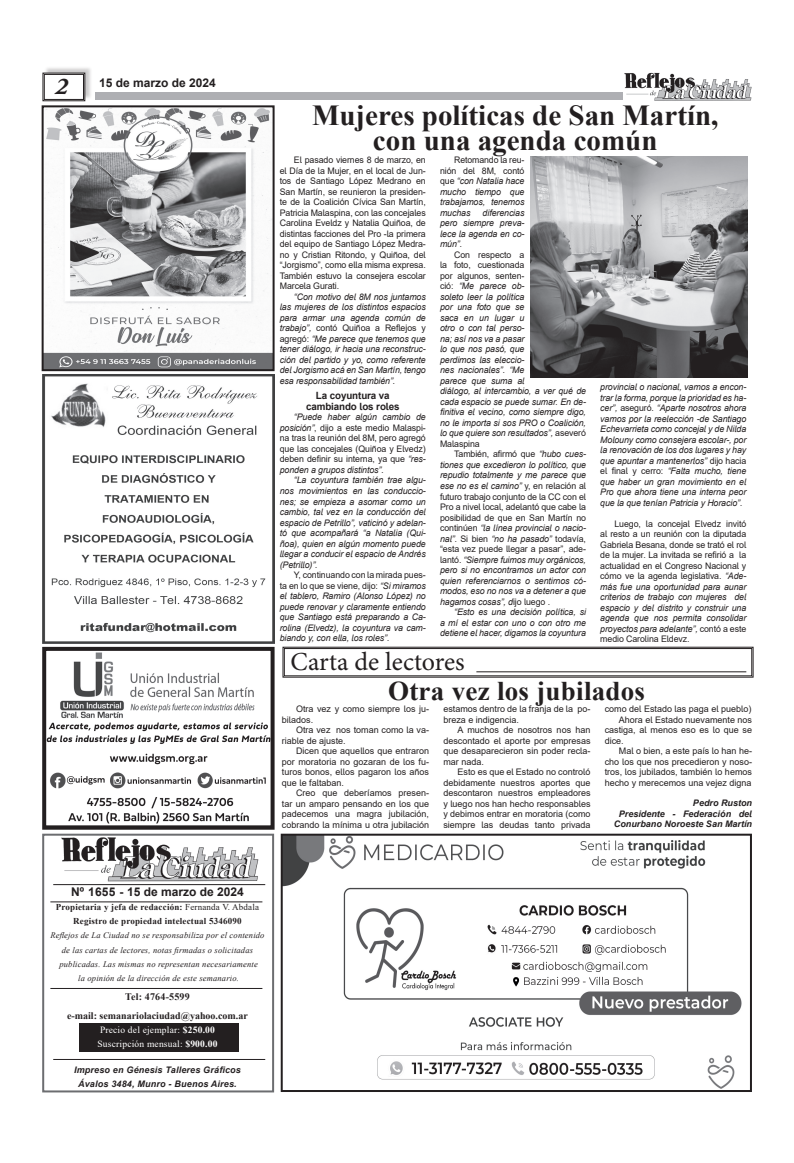
<style>
.page{position:relative;width:794px;height:1163px;background:#fff}
.page>*{position:absolute;margin:0;border:0;box-sizing:border-box;transform-origin:0 0}
.t1{font:700 29px/25px "Times New Roman";color:#231f20;text-align:center}
.t2{font:700 27px "Times New Roman";letter-spacing:.01em;color:#231f20}
.t3{font:26px "Minion Pro";color:#231f20}
.t4{font:italic 700 24px "Adobe Garamond Pro";color:#231f20}
.t5{font:700 12px "Arial";color:#231f20}
.t6{font:700 10px/19px "Times New Roman";color:#231f20;text-align:center}
.t7{font:700 10px/10.5px "Arial";letter-spacing:-.01em;color:#231f20;text-align:center}
.t8{font:9.5px/14px "Times New Roman";letter-spacing:.02em;color:#fff}
.t9{font:italic 9px/10.5px "Arial";letter-spacing:-.01em;color:#231f20;text-align:justify}
.t10{font:9px/10.5px "Arial";color:#231f20;text-align:justify}
.t11{font:700 9px/14px "Times New Roman";letter-spacing:.02em;color:#231f20;text-align:center}
.t12{font:italic 700 9px/14px "Arial";letter-spacing:.02em;color:#231f20;text-align:center}
.t13{font:italic 700 9px/10.5px "Arial";color:#231f20;text-align:right}
.t14{font:italic 8.5px/14px "Times New Roman";letter-spacing:.02em;color:#231f20;text-align:center}
.s1{font-style:normal}
.s2{font-style:italic}
.s3{font-weight:400}
.s4{font-weight:700}
</style>
<div class="page">
<div style="left:95px;top:92px;width:529px;height:7px;background:#aeafb3"></div>
<div style="left:44px;top:65px;width:48px;height:35px;background:#231f20;opacity:.23"></div>
<svg style="left:42px;top:72px;width:43px;height:29px"></svg>
<div style="left:44px;top:74px;width:40px;height:26px;border:1px solid #231f20"></div>
<img style="left:624px;top:72px;width:127px;height:29px">
<img style="left:47px;top:652px;width:222px;height:172px">
<div style="left:42px;top:646px;width:232px;height:183px;border:4px solid #231f20"></div>
<img style="left:43px;top:374px;width:231px;height:269px">
<div style="left:42px;top:833px;width:232px;height:259px;border:2px solid #6c6d70"></div>
<div style="left:80px;top:1023px;width:159px;height:28px;background:#231f20"></div>
<img style="left:61px;top:837px;width:198px;height:45px">
<hr style="left:53px;top:884px;width:212px;height:1px;background:#231f20">
<hr style="left:50px;top:987px;width:212px;height:1px;background:#231f20">
<hr style="left:53px;top:1058px;width:212px;height:1px;background:#231f20">
<hr style="left:50px;top:901px;width:212px;height:1px;background:#231f20">
<img style="left:45px;top:108px;width:226px;height:260px">
<img style="left:284px;top:836px;width:458px;height:252px">
<div style="left:281px;top:833px;width:471px;height:258px;border:2px solid #231f20"></div>
<div style="left:42px;top:105px;width:232px;height:266px;border:2px solid #231f20"></div>
<img style="left:530px;top:157px;width:217px;height:221px">
<svg style="left:282px;top:646px;width:471px;height:31px"></svg>
<div style="left:284px;top:648px;width:468px;height:28px;border:1px solid #231f20"></div>
<hr style="left:476px;top:671px;width:270px;height:1px;background:#231f20">
<h3 class="t4" style="left:55px;top:72px;width:14px">2</h3>
<h3 class="t5" style="left:99px;top:74px;width:118px">15 de marzo de 2024</h3>
<h1 class="t1" style="left:312px;top:102px;width:408px">Mujeres políticas de San Martín, con una agenda común</h1>
<p class="t10" style="left:280px;top:155px;width:147px;text-indent:14px">El pasado viernes 8 de marzo, en el Día de la Mujer, en el local de Jun&shy;tos de Santiago López Medrano en San Martín, se reunieron la presiden&shy;te de la Coalición Cívica San Martín, Patricia Malaspina, con las concejales Carolina Eveldz y Natalia Quiñoa, de distintas facciones del Pro -la primera del equipo de Santiago López Medra&shy;no y Cristian Ritondo, y Quiñoa, del “Jorgismo”, como ella misma expresa.<br>También estuvo la consejera escolar Marcela Gurati.</p>
<p class="t9" style="left:280px;top:291px;width:148px;text-indent:14px">“Con motivo del 8M nos juntamos las mujeres de los distintos espacios para armar una agenda común de trabajo”, <span class="s1">contó Quiñoa a Reflejos y agregó:</span> “Me parece que tenemos que tener diálogo, ir hacia una reconstruc&shy;ción del partido y yo, como referente del Jorgismo acá en San Martín, tengo esa responsabilidad también”.</p>
<p class="t7" style="left:306px;top:391px;width:95px">La coyuntura va cambiando los roles</p>
<p class="t10" style="left:280px;top:412px;width:148px;text-indent:14px"><span class="s2">“Puede haber algún cambio de posición”</span>, dijo a este medio Malaspi&shy;na tras la reunión del 8M, pero agregó que las concejales (Quiñoa y Elvedz) deben definir su interna, ya que <span class="s2">“res&shy;ponden a grupos distintos”.</span></p>
<p class="t9" style="left:280px;top:475px;width:148px;text-indent:14px">“La coyuntura también trae algu&shy;nos movimientos en las conduccio&shy;nes; se empieza a asomar como un cambio, tal vez en la conducción del espacio de Petrillo”, vaticinó y adelan&shy;tó que acompañará “a Natalia (Qui&shy;ñoa), quien en algún momento puede llegar a conducir el espacio de Andrés (Petrillo)”.</p>
<p class="t9" style="left:280px;top:569px;width:148px;text-indent:14px"><span class="s1">Y, continuando con la mirada pues&shy;ta en lo que se viene, dijo:</span> “Si miramos el tablero, Ramiro (Alonso López) no puede renovar y claramente entiendo que Santiago está preparando a Ca&shy;rolina (Elvedz), la coyuntura va cam&shy;biando y, con ella, los roles”.</p>
<p class="t9" style="left:440px;top:155px;width:86px;text-indent:14px"><span class="s1">Retomando la reu&shy;nión del 8M, contó que</span> “con Natalia hace mucho tiempo que trabajamos, tenemos muchas</p>
<p class="t9" style="left:440px;top:207px;width:86px;text-indent:43px">diferencias pero siempre preva&shy;lece la agenda en co&shy;mún”.</p>
<p class="t9" style="left:440px;top:249px;width:148px;text-align:left;text-indent:14px"><span class="s1">Con respecto a<br>la foto, cuestionada<br>por algunos, senten-<br>ció:</span> “Me parece ob-<br>soleto leer la política<br>por una foto que se<br>saca en un lugar u<br>otro o con tal perso-<br>na; así nos va a pasar<br>lo que nos pasó, que<br>perdimos las eleccio-<br>nes nacionales”. “Me<br>parece que suma al<br>diálogo, al intercambio, a ver qué de cada espacio se puede sumar. En de&shy;finitiva el vecino, como siempre digo, no le importa si sos PRO o Coalición, lo que quiere son resultados”, <span class="s1">aseveró<br>Malaspina</span></p>
<p class="t9" style="left:440px;top:449px;width:148px;text-indent:14px"><span class="s1">También, afirmó que</span> “hubo cues&shy;tiones que excedieron lo político, que repudio totalmente y me parece que ese no es el camino” <span class="s1">y, en relación al futuro trabajo conjunto de la CC con el Pro a nivel local, adelantó que cabe la posibilidad de que en San Martín no continúen</span> “la línea provincial o nacio&shy;nal”. <span class="s1">Si bien</span> “no ha pasado” <span class="s1">todavía, “esta vez puede llegar a pasar”, ade&shy;lantó.</span> “Siempre fuimos muy orgánicos, pero si no encontramos un actor con quien referenciarnos o sentirnos có&shy;modos, eso no nos va a detener a que hagamos cosas”, d<span class="s1">ijo luego .</span></p>
<p class="t9" style="left:440px;top:606px;width:147px;text-indent:14px">“Esto es una decisión política, si a mí el estar con uno o con otro me detiene el hacer, digamos la coyuntura</p>
<p class="t9" style="left:600px;top:382px;width:148px">provincial o nacional, vamos a encon&shy;trar la forma, porque la prioridad es ha&shy;cer”, <span class="s1">aseguró.</span> “Aparte nosotros ahora vamos por la reelección -de Santiago Echevarrieta como concejal y de Nilda Molouny como consejera escolar-, por la renovación de los dos lugares y hay que apuntar a mantenerlos” <span class="s1">dijo hacia el final y cerro:</span> “Falta mucho, tiene que haber un gran movimiento en el Pro que ahora tiene una interna peor que la que tenían Patricia y Horacio”.</p>
<p class="t10" style="left:600px;top:518px;width:148px;text-indent:14px">Luego, la concejal Elvedz invitó al resto a un reunión con la diputada Gabriela Besana, donde se trató el rol de la mujer. La invitada se refirió a la actualidad en el Congreso Nacional y cómo ve la agenda legislativa. <span class="s2">“Ade&shy;más fue una oportunidad para aunar criterios de trabajo con mujeres del espacio y del distrito y construir una agenda que nos permita consolidar proyectos para adelante”,</span> contó a este medio Carolina Eldevz.</p>
<h3 class="t3" style="left:290px;top:644px;width:176px">Carta de lectores</h3>
<h2 class="t2" style="left:388px;top:671px;width:258px">Otra vez los jubilados</h2>
<p class="t10" style="left:282px;top:703px;width:149px;text-indent:14px">Otra vez y como siempre los ju&shy;bilados.</p>
<p class="t10" style="left:282px;top:724px;width:149px;text-indent:14px">Otra vez nos toman como la va&shy;riable de ajuste.</p>
<p class="t10" style="left:282px;top:745px;width:149px;text-indent:14px">Dicen que aquellos que entraron por moratoria no gozaran de los fu&shy;turos bonos, ellos pagaron los años que le faltaban.</p>
<p class="t10" style="left:282px;top:787px;width:149px;text-indent:14px">Creo que deberíamos presen&shy;tar un amparo pensando en los que padecemos una magra jubilación, cobrando la mínima u otra jubilación</p>
<p class="t10" style="left:443px;top:703px;width:149px">estamos dentro de la franja de la po&shy;breza e indigencia.</p>
<p class="t10" style="left:443px;top:724px;width:149px;text-indent:14px">A muchos de nosotros nos han descontado el aporte por empresas que desaparecieron sin poder recla&shy;mar nada.</p>
<p class="t10" style="left:443px;top:766px;width:149px;text-indent:14px">Esto es que el Estado no controló debidamente nuestros aportes que descontaron nuestros empleadores y luego nos han hecho responsables y debimos entrar en moratoria (como siempre las deudas tanto privada</p>
<p class="t10" style="left:605px;top:703px;width:148px">como del Estado las paga el pueblo)</p>
<p class="t10" style="left:619px;top:714px;width:135px">Ahora el Estado nuevamente nos</p>
<p class="t10" style="left:605px;top:724px;width:149px">castiga, al menos eso es lo que se</p>
<p class="t10" style="left:605px;top:735px;width:21px">dice.</p>
<p class="t10" style="left:619px;top:745px;width:135px">Mal o bien, a este país lo han he-</p>
<p class="t10" style="left:605px;top:756px;width:149px">cho los que nos precedieron y noso-</p>
<p class="t10" style="left:605px;top:766px;width:149px">tros, los jubilados, también lo hemos</p>
<p class="t10" style="left:605px;top:777px;width:148px">hecho y merecemos una vejez digna</p>
<p class="t13" style="left:614px;top:798px;width:140px">Pedro Ruston<br>Presidente - Federación del<br>Conurbano Noroeste San Martín</p>
<h3 class="t5" style="left:71px;top:883px;width:174px">Nº 1655 - 15 de marzo de 2024</h3>
<p class="t11" style="left:56px;top:900px;width:205px">Propietaria y jefa de redacción: <span class="s3">Fernanda V. Abdala<br></span>Registro de propiedad intelectual 5346090</p>
<p class="t14" style="left:50px;top:928px;width:216px">Reflejos de La Ciudad no se responsabiliza por el contenido de las cartas de lectores, notas firmadas o solicitadas publicadas. Las mismas no representan necesariamente<br>la opinión de la dirección de este semanario.</p>
<p class="t6" style="left:67px;top:986px;width:182px">Tel: 4764-5599<br>e-mail: semanariolaciudad@yahoo.com.ar</p>
<p class="t8" style="left:97px;top:1021px;width:121px">Precio del ejemplar: <span class="s4">$250.00<br></span>Suscripción mensual: <span class="s4">$900.00</span></p>
<p class="t12" style="left:74px;top:1062px;width:168px">Impreso en Génesis Talleres Gráficos<br>Ávalos 3484, Munro - Buenos Aires.</p>
</div>
